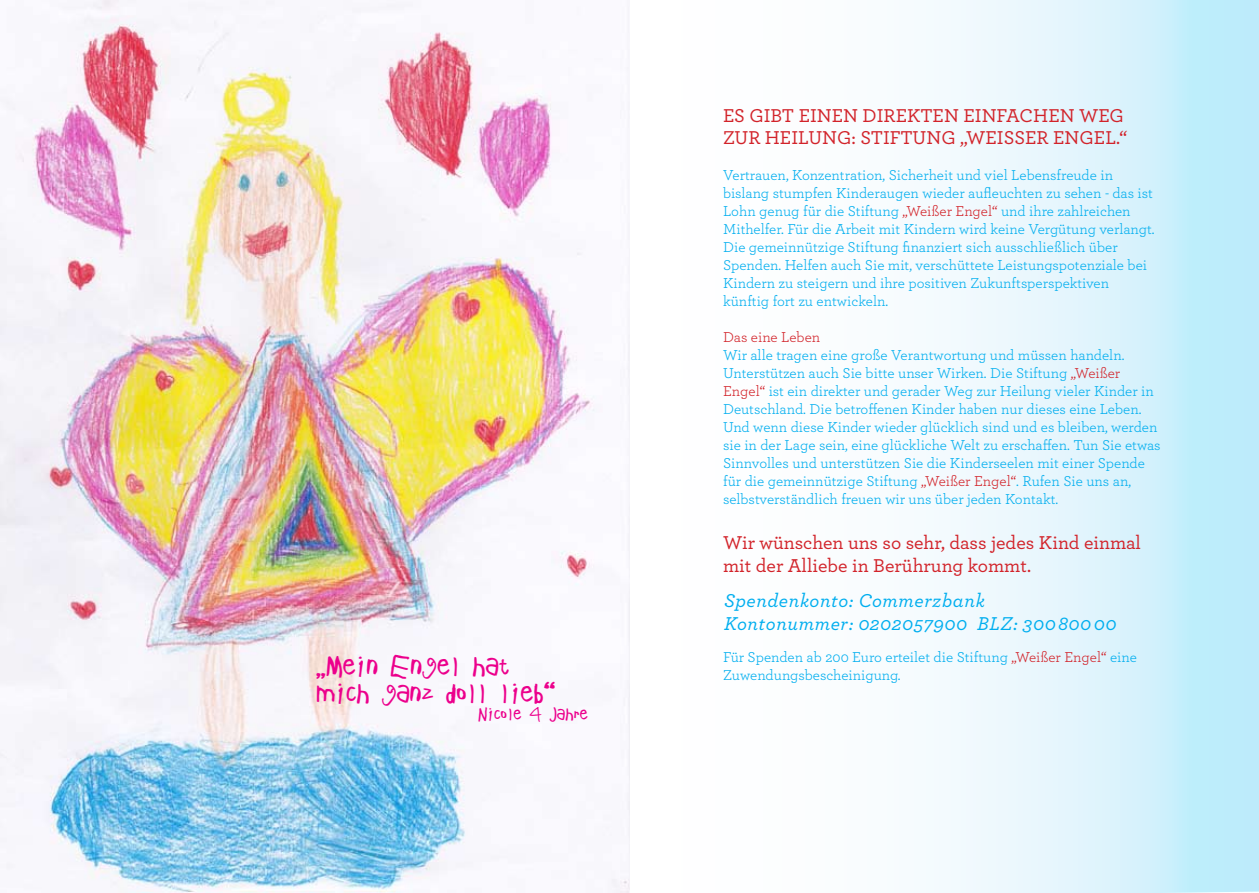
<style>
.page{position:relative;width:1259px;height:893px;background:#fff}
.page>*{position:absolute;margin:0;border:0;box-sizing:border-box;transform-origin:0 0}
.t1{font:24px/27px "Childs Play Age Seven";color:#ec008c}
.t2{font:500 19.5px/22.5px "Archer";color:#d2232a}
.t3{font:italic 500 19.5px/22.5px "Archer";letter-spacing:.03em;color:#00aeef}
.t4{font:15px/18px "Archer";color:#00aeef}
.t5{font:15px "Archer";color:#d2232a}
.t6{font:15px "Childs Play Age Seven";color:#ec008c}
.s1{color:#d2232a}
</style>
<div class="page">
<svg style="left:629px;top:0;width:630px;height:893px"></svg>
<img style="left:0;top:0;width:629px;height:893px">
<h1 class="t1" style="left:316px;top:653px;width:241px">„Mein Engel hat mich ganz doll lieb“</h1>
<p class="t6" style="left:478px;top:707px;width:111px">Nicole 4 Jahre</p>
<h2 class="t2" style="left:723px;top:103px;width:406px">Es g ibt einen direkten einfachen Weg zur Heilung : Stiftung „WeiSSer Eng el.“</h2>
<p class="t4" style="left:723px;top:166px;width:433px">Vertrauen, Konzentration, Sicherheit und viel Lebensfreude in bislang stumpfen Kinderaugen wieder aufleuchten zu sehen - das ist Lohn genug für die Stiftung <span class="s1">„Weißer Engel“</span> und ihre zahlreichen Mithelfer. Für die Arbeit mit Kindern wird keine Vergütung verlangt.<br>Die gemeinnützige Stiftung finanziert sich ausschließlich über Spenden. Helfen auch Sie mit, verschüttete Leistungspotenziale bei Kindern zu steigern und ihre positiven Zukunftsperspektiven künftig fort zu entwickeln.</p>
<p class="t5" style="left:723px;top:327px;width:99px">Das eine Leben</p>
<p class="t4" style="left:723px;top:346px;width:439px">Wir alle tragen eine große Verantwortung und müssen handeln.<br>Unterstützen auch Sie bitte unser Wirken. Die Stiftung <span class="s1">„Weißer Engel“</span> ist ein direkter und gerader Weg zur Heilung vieler Kinder in Deutschland. Die betroffenen Kinder haben nur dieses eine Leben.<br>Und wenn diese Kinder wieder glücklich sind und es bleiben, werden sie in der Lage sein, eine glückliche Welt zu erschaffen. Tun Sie etwas Sinnvolles und unterstützen Sie die Kinderseelen mit einer Spende für die gemeinnützige Stiftung <span class="s1">„Weißer Engel“</span>. Rufen Sie uns an, selbstverständlich freuen wir uns über jeden Kontakt.</p>
<h2 class="t2" style="left:723px;top:531px;width:419px">Wir wünschen uns so sehr, dass jedes Kind einmal mit der Alliebe in Berührung kommt.</h2>
<h2 class="t3" style="left:724px;top:588px;width:394px">Spendenkonto: Commerzbank<br>Kontonummer: 0202057900 BLZ: 300 800 00</h2>
<p class="t4" style="left:723px;top:647px;width:415px">Für Spenden ab 200 Euro erteilet die Stiftung <span class="s1">„Weißer Engel“</span> eine<br>Zuwendungsbescheinigung.</p>
</div>
